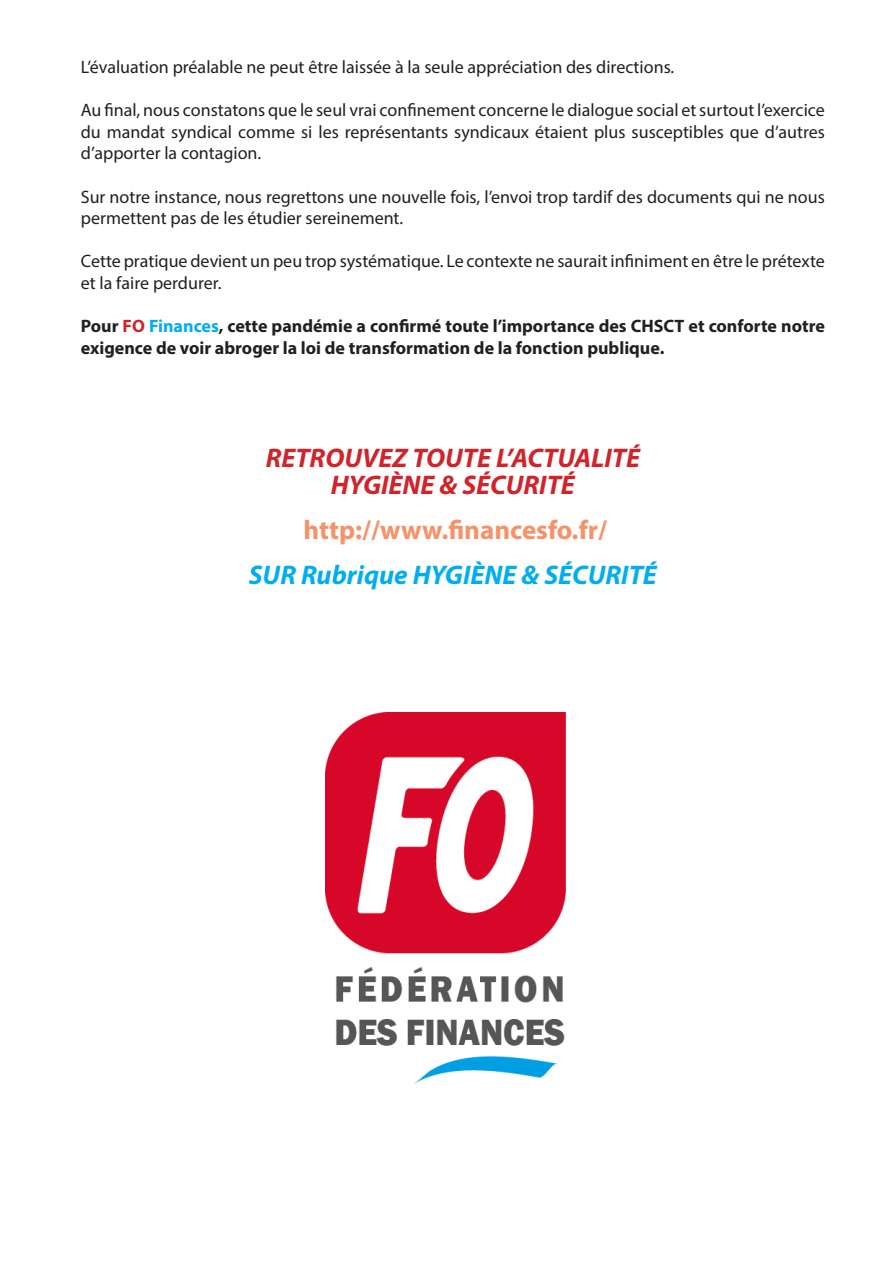
<style>
.page{position:relative;width:893px;height:1263px;background:#fff}
.page>*{position:absolute;margin:0;border:0;box-sizing:border-box;transform-origin:0 0}
.t1{font:italic 700 27px "Myriad Pro";color:#d1232a}
.t2{font:italic 700 27px "Myriad Pro";color:#00aeef}
.t3{font:700 27px "Myriad Pro";color:#f79268}
.t4{font:18px/21.6px "Myriad Pro";color:#231f20}
.t5{font:700 18px/21.6px "Myriad Pro";color:#231f20}
.s1{color:#d1232a}
.s2{color:#00aeef}
</style>
<div class="page">
<img style="left:325px;top:712px;width:241px;height:371px">
<p class="t4" style="left:81px;top:56px;width:595px">L’évaluation préalable ne peut être laissée à la seule appréciation des directions.</p>
<p class="t4" style="left:81px;top:99px;width:746px;text-align:justify">Au final, nous constatons que le seul vrai confinement concerne le dialogue social et surtout l’exercice du mandat syndical comme si les représentants syndicaux étaient plus susceptibles que d’autres d’apporter la contagion.</p>
<p class="t4" style="left:81px;top:186px;width:745px">Sur notre instance, nous regrettons une nouvelle fois, l’envoi trop tardif des documents qui ne nous permettent pas de les étudier sereinement.</p>
<p class="t4" style="left:81px;top:250px;width:746px">Cette pratique devient un peu trop systématique. Le contexte ne saurait infiniment en être le prétexte et la faire perdurer.</p>
<p class="t5" style="left:81px;top:315px;width:746px">Pour <span class="s1">FO</span> <span class="s2">Finances</span>, cette pandémie a confirmé toute l’importance des CHSCT et conforte notre exigence de voir abroger la loi de transformation de la fonction publique.</p>
<p class="t1" style="left:266px;top:441px;width:376px">RETROUVEZ TOUTE L’ACTUALITÉ</p>
<p class="t1" style="left:331px;top:468px;width:246px">HYGIÈNE &amp; SÉCURITÉ</p>
<p class="t3" style="left:304px;top:513px;width:305px">http://www.financesfo.fr/</p>
<p class="t2" style="left:249px;top:558px;width:409px">SUR Rubrique HYGIÈNE &amp; SÉCURITÉ</p>
</div>
